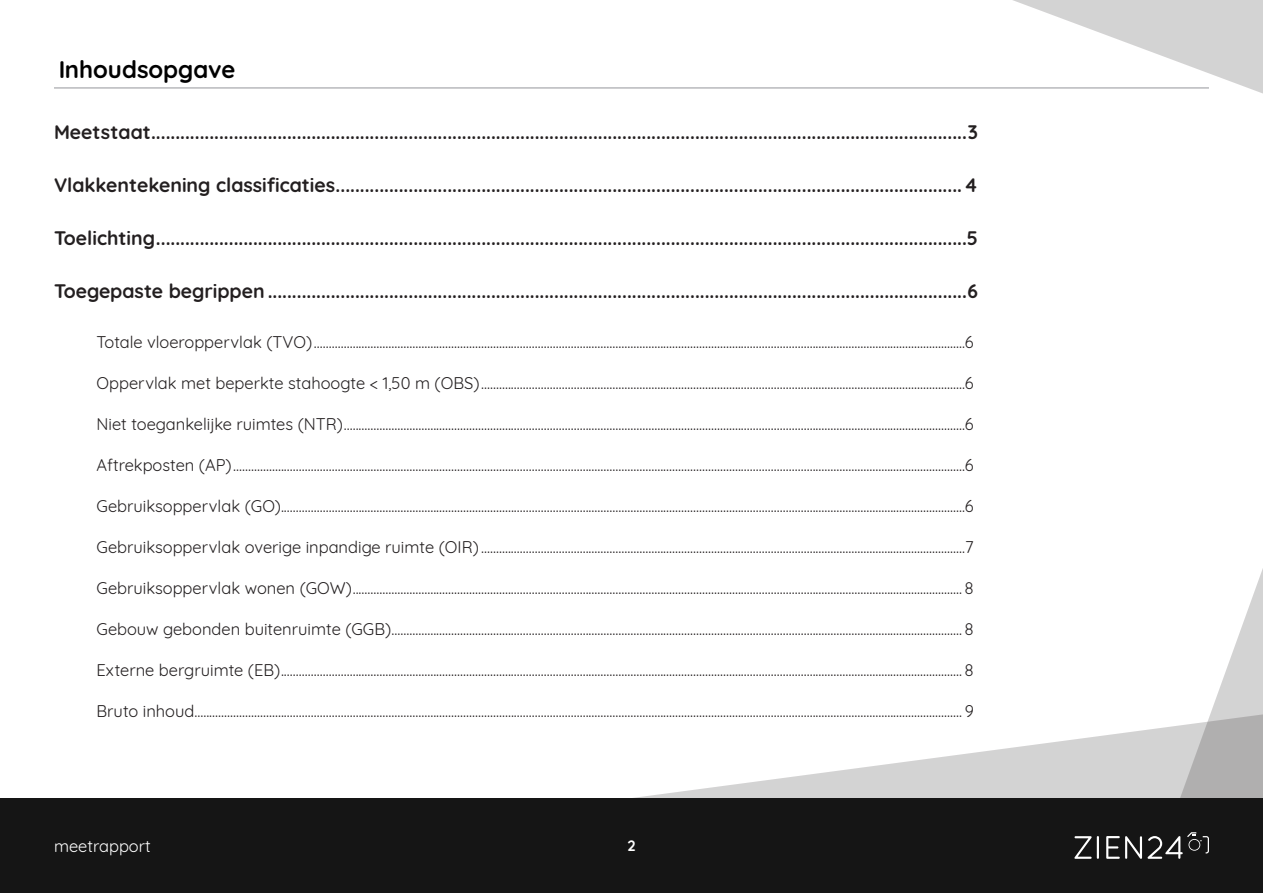
<style>
.page{position:relative;width:1263px;height:893px;background:#fff}
.page>*{position:absolute;margin:0;border:0;box-sizing:border-box;transform-origin:0 0}
.t1{font:700 24px "Quicksand";color:#000}
.t2{font:700 19.5px "Quicksand";color:#231f20}
.t3{font:16.5px "Quicksand";color:#231f20}
.t4{font:16.5px "Quicksand";color:#fff}
.t5{font:700 15px "Quicksand";color:#fff}
</style>
<div class="page">
<div style="left:0;top:798px;width:1263px;height:95px;background:#151515"></div>
<svg style="left:1074px;top:836px;width:18px;height:23px"></svg>
<hr style="left:1097px;top:836px;width:2px;height:23px;background:#fff">
<svg style="left:1106px;top:832px;width:103px;height:27px"></svg>
<svg style="left:634px;top:725px;width:546px;height:73px"></svg>
<svg style="left:1180px;top:568px;width:83px;height:230px"></svg>
<svg style="left:1013px;top:0;width:250px;height:94px"></svg>
<hr style="left:54px;top:87px;width:1155px;height:2px;background:#b8b9bc">
<h1 class="t1" style="left:58px;top:50px;width:179px">Inhoudsopgave</h1>
<p class="t2" style="left:54px;top:116px;width:925px">Meetstaat........................................................................................................................................................................3</p>
<p class="t2" style="left:54px;top:169px;width:925px">Vlakkentekening classificaties.................................................................................................................................4</p>
<p class="t2" style="left:54px;top:222px;width:925px">Toelichting.......................................................................................................................................................................5</p>
<p class="t2" style="left:54px;top:275px;width:925px">Toegepaste begrippen ................................................................................................................................................6</p>
<p class="t3" style="left:97px;top:329px;width:879px">Totale vloeroppervlak (TVO)..........................................................................................................................................................................................................................6</p>
<p class="t3" style="left:97px;top:370px;width:879px">Oppervlak met beperkte stahoogte &lt; 1,50 m (OBS)..................................................................................................................................................................6</p>
<p class="t3" style="left:97px;top:411px;width:879px">Niet toegankelijke ruimtes (NTR)................................................................................................................................................................................................................6</p>
<p class="t3" style="left:97px;top:452px;width:879px">Aftrekposten (AP).....................................................................................................................................................................................................................................................6</p>
<p class="t3" style="left:97px;top:493px;width:879px">Gebruiksoppervlak (GO).....................................................................................................................................................................................................................................6</p>
<p class="t3" style="left:97px;top:534px;width:879px">Gebruiksoppervlak overige inpandige ruimte (OIR)..................................................................................................................................................................7</p>
<p class="t3" style="left:97px;top:575px;width:879px">Gebruiksoppervlak wonen (GOW)............................................................................................................................................................................................................ 8</p>
<p class="t3" style="left:97px;top:616px;width:879px">Gebouw gebonden buitenruimte (GGB)............................................................................................................................................................................................... 8</p>
<p class="t3" style="left:97px;top:657px;width:879px">Externe bergruimte (EB).................................................................................................................................................................................................................................... 8</p>
<p class="t3" style="left:97px;top:699px;width:879px">Bruto inhoud................................................................................................................................................................................................................................................................. 9</p>
<p class="t4" style="left:54px;top:833px;width:98px">meetrapport</p>
<p class="t5" style="left:627px;top:833px;width:10px">2</p>
</div>
